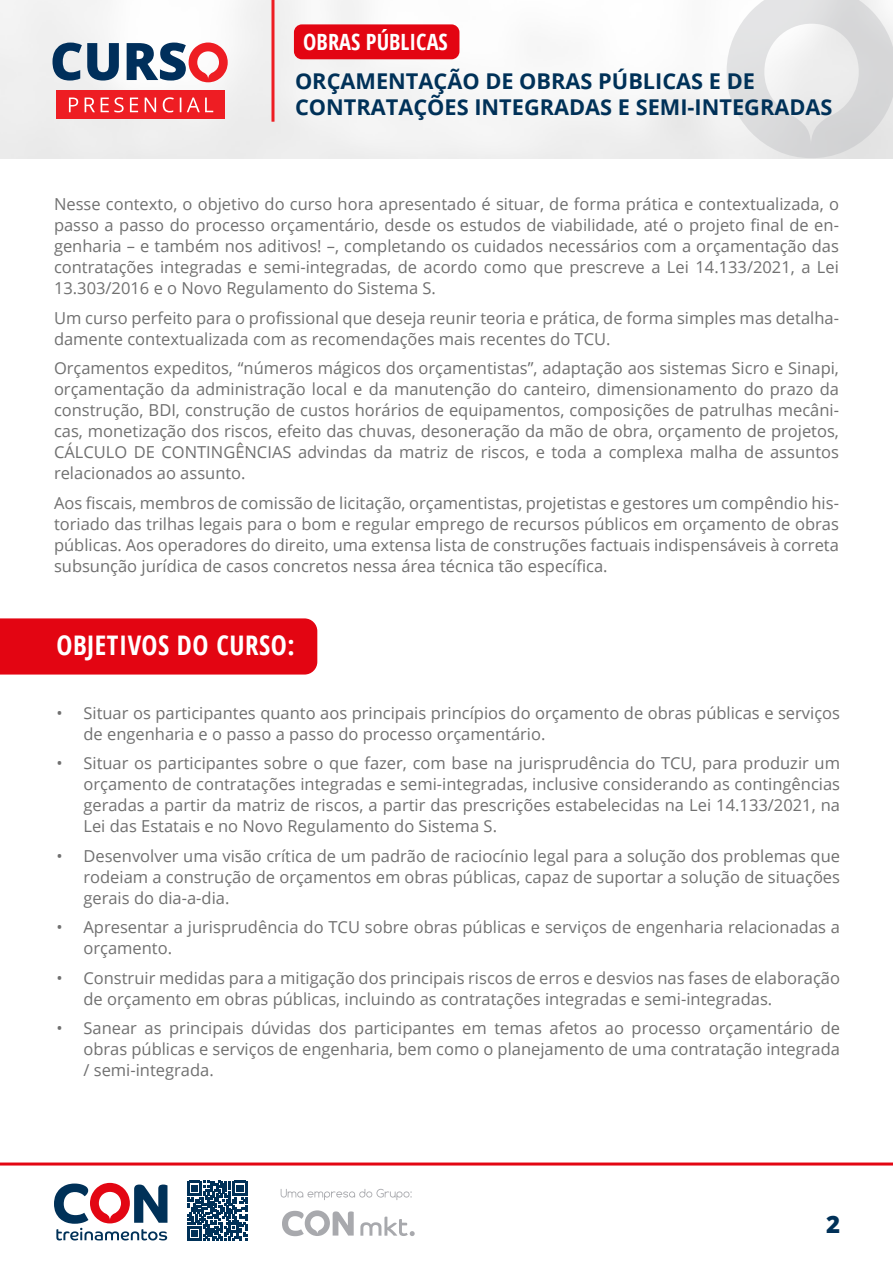
<style>
.page{position:relative;width:893px;height:1263px;background:#fff}
.page>*{position:absolute;margin:0;border:0;box-sizing:border-box;transform-origin:0 0}
.t1{font:700 condensed 27px "Open Sans";letter-spacing:.02em;color:#fff}
.t2{font:800 24px "Open Sans";color:#003158}
.t3{font:700 condensed 22.35px "Open Sans";color:#fff}
.t4{font:700 21.75px/26.1px "Open Sans";color:#003158}
.t5{font:16.5px/21px "Open Sans";color:#707070;text-align:justify}
</style>
<div class="page">
<img style="left:0;top:0;width:893px;height:158px">
<svg style="left:0;top:1162px;width:893px;height:79px"></svg>
<svg style="left:281px;top:1189px;width:131px;height:11px"></svg>
<svg style="left:360px;top:1216px;width:55px;height:20px"></svg>
<svg style="left:282px;top:1210px;width:72px;height:26px"></svg>
<svg style="left:54px;top:1183px;width:113px;height:57px"></svg>
<svg style="left:187px;top:1181px;width:60px;height:60px"></svg>
<hr style="left:271px;top:0;width:3px;height:122px;background:#ee1d23">
<svg style="left:52px;top:43px;width:176px;height:39px"></svg>
<div style="left:56px;top:90px;width:169px;height:28px;background:#ee1d23"></div>
<svg style="left:69px;top:97px;width:144px;height:15px"></svg>
<div style="left:294px;top:24px;width:165px;height:35px;background:#e30512;border-radius:8px"></div>
<div style="left:0;top:618px;width:317px;height:56px;background:#e30512"></div>
<h3 class="t3" style="left:303px;top:26px;width:146px">OBRAS PÚBLICAS</h3>
<h3 class="t4" style="left:295px;top:67px;width:539px">ORÇAMENTAÇÃO DE OBRAS PÚBLICAS E DE<br>CONTRATAÇÕES INTEGRADAS E SEMI-INTEGRADAS</h3>
<p class="t5" style="left:54px;top:193px;width:786px">Nesse contexto, o objetivo do curso hora apresentado é situar, de forma prática e contextualizada, o passo a passo do processo orçamentário, desde os estudos de viabilidade, até o projeto final de en&shy;genharia – e também nos aditivos! –, completando os cuidados necessários com a orçamentação das contratações integradas e semi-integradas, de acordo como que prescreve a Lei 14.133/2021, a Lei 13.303/2016 e o Novo Regulamento do Sistema S.</p>
<p class="t5" style="left:54px;top:307px;width:786px">Um curso perfeito para o profissional que deseja reunir teoria e prática, de forma simples mas detalha&shy;damente contextualizada com as recomendações mais recentes do TCU.</p>
<p class="t5" style="left:54px;top:357px;width:786px">Orçamentos expeditos, “números mágicos dos orçamentistas”, adaptação aos sistemas Sicro e Sinapi, orçamentação da administração local e da manutenção do canteiro, dimensionamento do prazo da construção, BDI, construção de custos horários de equipamentos, composições de patrulhas mecâni&shy;cas, monetização dos riscos, efeito das chuvas, desoneração da mão de obra, orçamento de projetos, CÁLCULO DE CONTINGÊNCIAS advindas da matriz de riscos, e toda a complexa malha de assuntos relacionados ao assunto.</p>
<p class="t5" style="left:54px;top:492px;width:786px">Aos fiscais, membros de comissão de licitação, orçamentistas, projetistas e gestores um compêndio his&shy;toriado das trilhas legais para o bom e regular emprego de recursos públicos em orçamento de obras públicas. Aos operadores do direito, uma extensa lista de construções factuais indispensáveis à correta subsunção jurídica de casos concretos nessa área técnica tão específica.</p>
<p class="t1" style="left:56px;top:627px;width:240px">OBJETIVOS DO CURSO:</p>
<p class="t5" style="left:83px;top:702px;width:758px;text-indent:-27px">• Situar os participantes quanto aos principais princípios do orçamento de obras públicas e serviços de engenharia e o passo a passo do processo orçamentário.</p>
<p class="t5" style="left:83px;top:752px;width:758px;text-indent:-27px">• Situar os participantes sobre o que fazer, com base na jurisprudência do TCU, para produzir um orçamento de contratações integradas e semi-integradas, inclusive considerando as contingências geradas a partir da matriz de riscos, a partir das prescrições estabelecidas na Lei 14.133/2021, na Lei das Estatais e no Novo Regulamento do Sistema S.</p>
<p class="t5" style="left:83px;top:845px;width:758px;text-indent:-27px">• Desenvolver uma visão crítica de um padrão de raciocínio legal para a solução dos problemas que rodeiam a construção de orçamentos em obras públicas, capaz de suportar a solução de situações gerais do dia-a-dia.</p>
<p class="t5" style="left:83px;top:916px;width:758px;text-indent:-27px">• Apresentar a jurisprudência do TCU sobre obras públicas e serviços de engenharia relacionadas a orçamento.</p>
<p class="t5" style="left:83px;top:967px;width:758px;text-indent:-27px">• Construir medidas para a mitigação dos principais riscos de erros e desvios nas fases de elaboração de orçamento em obras públicas, incluindo as contratações integradas e semi-integradas.</p>
<p class="t5" style="left:83px;top:1017px;width:758px;text-indent:-27px">• Sanear as principais dúvidas dos participantes em temas afetos ao processo orçamentário de obras públicas e serviços de engenharia, bem como o planejamento de uma contratação integrada / semi-integrada.</p>
<h2 class="t2" style="left:826px;top:1206px;width:16px">2</h2>
</div>
